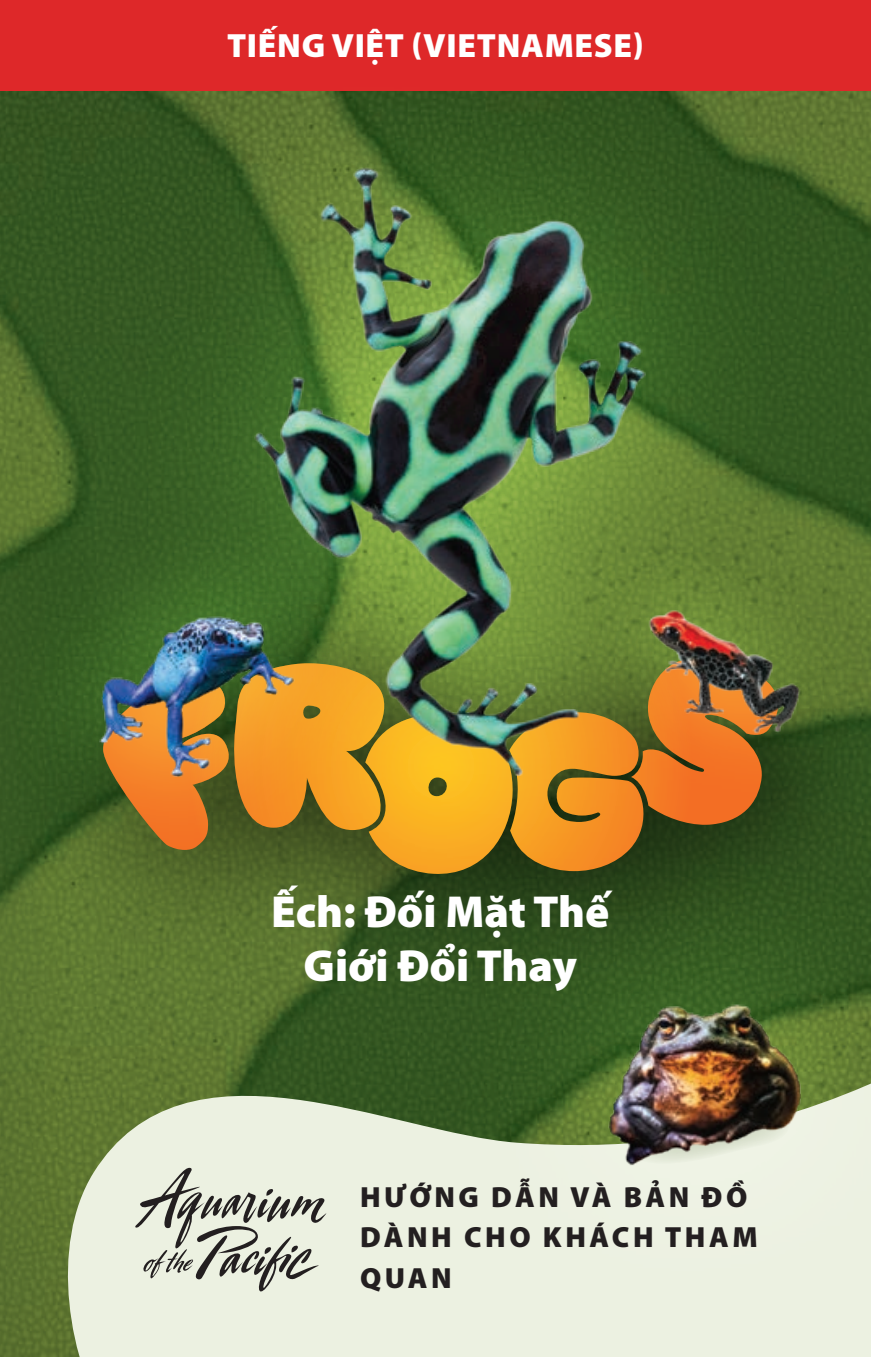
<style>
.page{position:relative;width:871px;height:1357px;background:#fff}
.page>*{position:absolute;margin:0;border:0;box-sizing:border-box;transform-origin:0 0}
.t1{font:900 45px/54px "Myriad Pro";color:#fff;text-align:center}
.Back_Cover_-_Text{font:900 33.75px "Myriad Pro";letter-spacing:.02em;color:#fff}
.Header_-_Title{font:900 29.25px/40.5px "Myriad Pro";letter-spacing:.12em;color:#231f20}
</style>
<div class="page">
<img style="left:0;top:90px;width:871px;height:442px">
<div style="left:0;top:455px;width:63px;height:902px;background:#5b7430"></div>
<svg style="left:49px;top:1005px;width:822px;height:352px;background:#a9b894"></svg>
<div style="left:0;top:0;width:871px;height:90px;background:#de2829"></div>
<div style="left:11px;top:563px;width:860px;height:442px;background:#231f20;opacity:.75"></div>
<svg style="left:135px;top:1168px;width:191px;height:123px;background:#c4c7ba"></svg>
<div style="left:572px;top:532px;width:299px;height:278px;background:#ecf1e1;opacity:.75"></div>
<div style="left:96px;top:6px;width:714px;height:925px;background:#ecf1e1;opacity:.75"></div>
<img style="left:230px;top:103px;width:466px;height:673px">
<div style="left:0;top:506px;width:398px;height:377px;background:#ecf1e1;opacity:.75"></div>
<img style="left:94px;top:605px;width:204px;height:173px">
<div style="left:425px;top:817px;width:446px;height:530px;background:#ecf1e1;opacity:.75"></div>
<img style="left:535px;top:941px;width:336px;height:241px">
<p class="Back_Cover_-_Text" style="left:227px;top:23px;width:418px">TIẾNG VIỆT (VIETNAMESE)</p>
<p class="t1" style="left:271px;top:883px;width:340px">Ếch: Đối Mặt Thế<br>Giới Đổi Thay</p>
<p class="Header_-_Title" style="left:360px;top:1175px;width:399px">HƯỚNG DẪN VÀ BẢN ĐỒ<br>DÀNH CHO KHÁCH THAM<br>QUAN</p>
</div>
